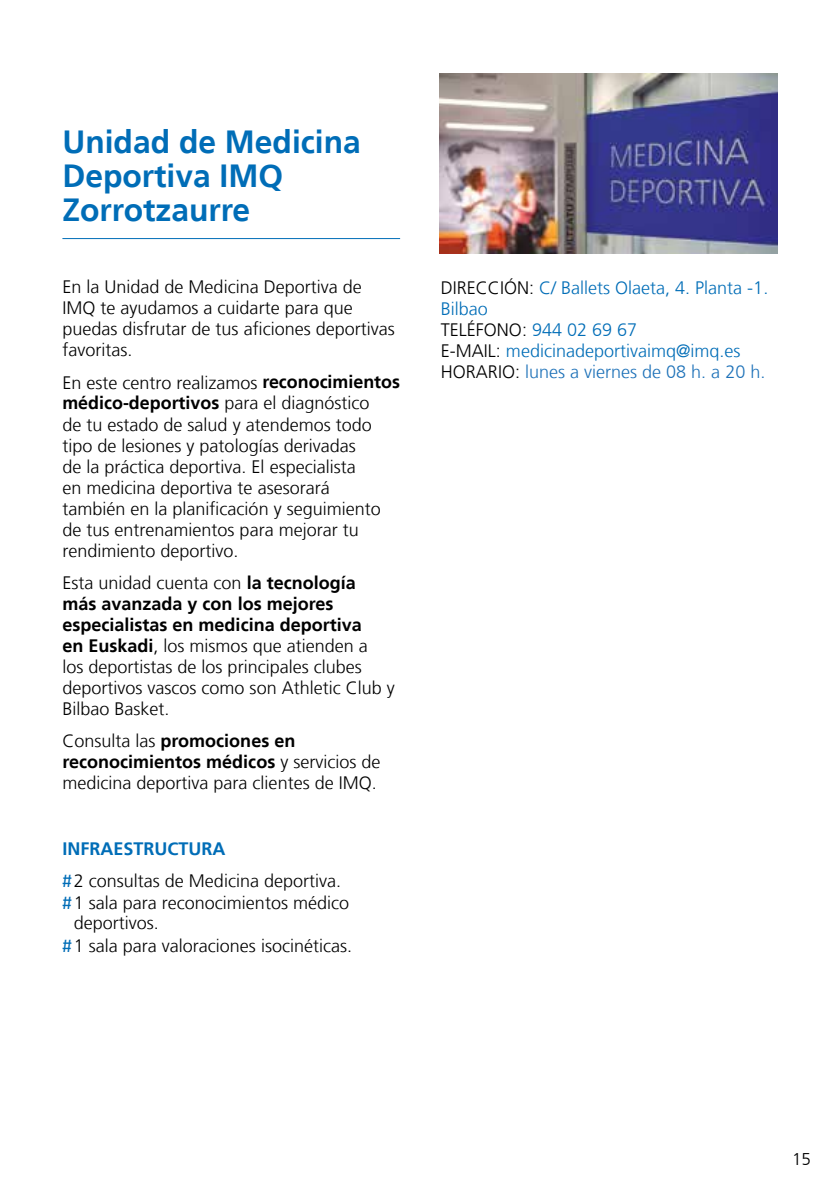
<style>
.page{position:relative;width:840px;height:1191px;background:#fff}
.page>*{position:absolute;margin:0;border:0;box-sizing:border-box;transform-origin:0 0}
.t1{font:700 32px/34px "Frutiger LT";color:#006db7}
.t2{font:300 18px/21px "Frutiger LT";color:#000}
.t3{font:300 18px/21px "Frutiger LT";color:#006db7}
.t4{font:300 17px "Frutiger LT";color:#000}
.s1{font-weight:700}
.s2{font-weight:700;color:#006db7}
.s3{font-family:"Fira Sans";font-weight:400;color:#006db7}
.s4{color:#000}
.s5{color:#1d71b8}
</style>
<div class="page">
<hr style="left:62px;top:238px;width:338px;height:1px;background:#006db7">
<img style="left:439px;top:74px;width:338px;height:180px">
<h1 class="t1" style="left:62px;top:125px;width:300px">Unidad de Medicina<br>Deportiva IMQ<br>Zorrotzaurre</h1>
<p class="t2" style="left:62px;top:277px;width:334px">En la Unidad de Medicina Deportiva de<br>IMQ te ayudamos a cuidarte para que puedas disfrutar de tus aficiones deportivas favoritas.</p>
<p class="t2" style="left:62px;top:372px;width:339px">En este centro realizamos <span class="s1">reconocimientos médico-deportivos</span> para el diagnóstico<br>de tu estado de salud y atendemos todo tipo de lesiones y patologías derivadas<br>de la práctica deportiva. El especialista<br>en medicina deportiva te asesorará<br>también en la planificación y seguimiento de tus entrenamientos para mejorar tu rendimiento deportivo.</p>
<p class="t2" style="left:62px;top:572px;width:334px">Esta unidad cuenta con <span class="s1">la tecnología<br>más avanzada y con los mejores especialistas en medicina deportiva<br>en Euskadi</span>, los mismos que atienden a<br>los deportistas de los principales clubes deportivos vascos como son Athletic Club y Bilbao Basket.</p>
<p class="t2" style="left:62px;top:731px;width:319px">Consulta las <span class="s1">promociones en reconocimientos médicos</span> y servicios de medicina deportiva para clientes de IMQ.</p>
<p class="t2" style="left:62px;top:833px;width:280px;line-height:31.4px"><span class="s2">INFRAESTRUCTURA<br></span><span class="s3">#</span>2 consultas de Medicina deportiva.</p>
<p class="t2" style="left:74px;top:893px;width:277px;line-height:20px;text-indent:-11px"><span class="s3">#</span>1 sala para reconocimientos médico deportivos.</p>
<p class="t2" style="left:62px;top:936px;width:291px"><span class="s3">#</span>1 sala para valoraciones isocinéticas.</p>
<p class="t3" style="left:440px;top:277px;width:329px"><span class="s4">DIRECCIÓN:</span> C/ Ballets Olaeta, 4. Planta -1.<br>Bilbao<br><span class="s4">TELÉFONO:</span> 944 02 69 67<br><span class="s4">E-MAIL:</span> medicinadeportivaimq@imq.es<br><span class="s4">HORARIO:</span> <span class="s5">lunes a viernes de 08 h. a 20 h.</span></p>
<p class="t4" style="left:791px;top:1149px;width:20px">15</p>
</div>
